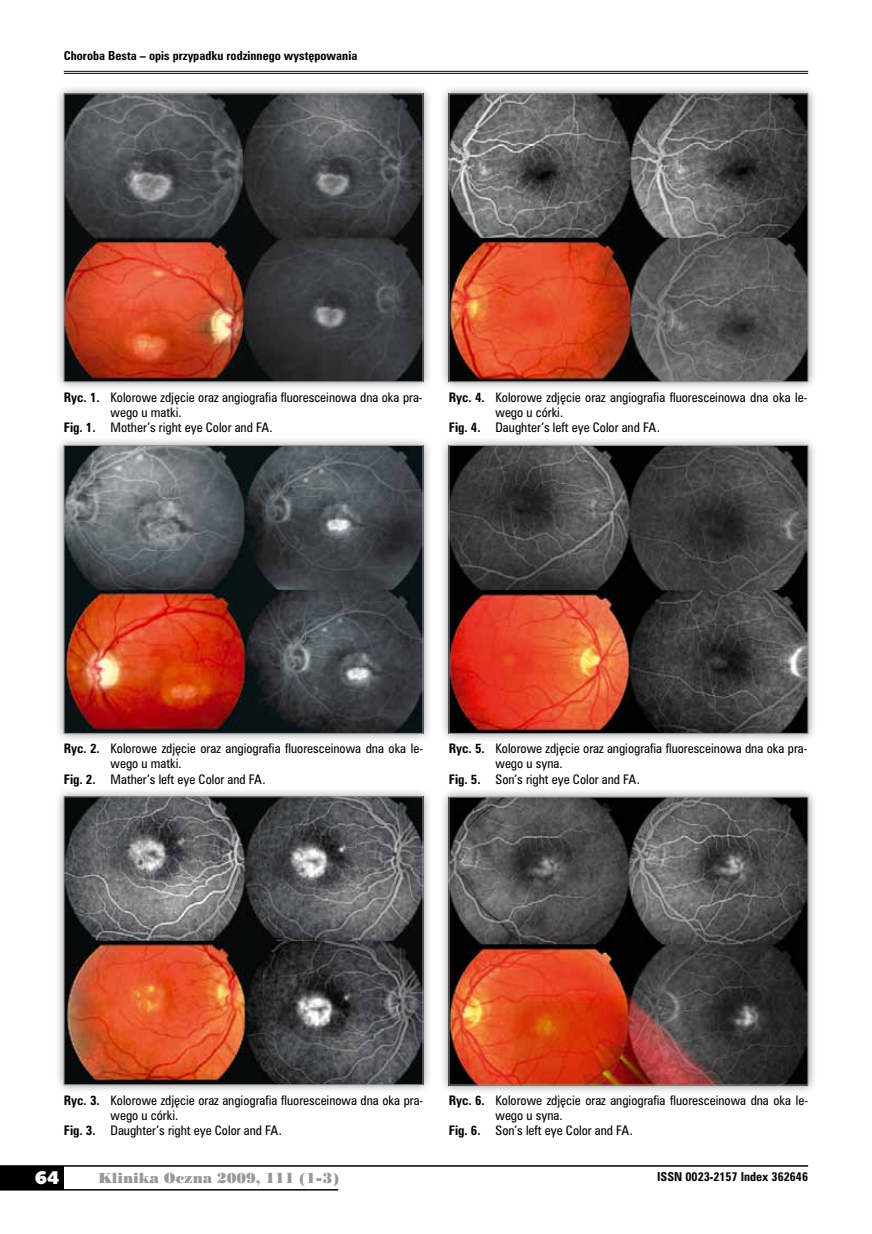
<style>
.page{position:relative;width:872px;height:1234px;background:#fff}
.page>*{position:absolute;margin:0;border:0;box-sizing:border-box;transform-origin:0 0}
.t1{font:18px "Humanst 531 U Blk PL";color:#fff}
.t2{font:13.5px "Poster Bodoni PL";color:#98989c}
.t3{font:12px "Zurich Cn PL";color:#000}
.t4{font:700 11.25px "Zurich Cn PL";color:#000}
.s1{font-weight:700}
</style>
<div class="page">
<div style="left:0;top:1165px;width:64px;height:24px;background:#000"></div>
<hr style="left:0;top:1164px;width:808px;height:2px;background:#000">
<hr style="left:0;top:1188px;width:338px;height:2px;background:#000">
<hr style="left:64px;top:71px;width:744px;height:1px;background:#000">
<hr style="left:64px;top:73px;width:744px;height:1px;background:#000">
<div style="left:55px;top:436px;width:377px;height:306px;background:#000;opacity:.45"></div>
<img style="left:66px;top:447px;width:355px;height:284px">
<div style="left:64px;top:445px;width:359px;height:288px;border:1px solid #98989c"></div>
<div style="left:55px;top:787px;width:377px;height:306px;background:#000;opacity:.45"></div>
<img style="left:66px;top:798px;width:355px;height:284px">
<div style="left:64px;top:796px;width:359px;height:288px;border:1px solid #98989c"></div>
<div style="left:440px;top:85px;width:377px;height:306px;background:#000;opacity:.45"></div>
<img style="left:451px;top:96px;width:355px;height:284px">
<div style="left:449px;top:94px;width:359px;height:288px;border:1px solid #98989c"></div>
<div style="left:440px;top:436px;width:377px;height:306px;background:#000;opacity:.45"></div>
<img style="left:451px;top:447px;width:355px;height:284px">
<div style="left:449px;top:445px;width:359px;height:288px;border:1px solid #98989c"></div>
<div style="left:440px;top:787px;width:377px;height:306px;background:#000;opacity:.45"></div>
<img style="left:451px;top:798px;width:355px;height:284px">
<div style="left:449px;top:796px;width:359px;height:288px;border:1px solid #98989c"></div>
<div style="left:55px;top:85px;width:377px;height:306px;background:#000;opacity:.45"></div>
<img style="left:66px;top:96px;width:355px;height:284px">
<div style="left:64px;top:94px;width:359px;height:288px;border:1px solid #98989c"></div>
<p class="t4" style="left:64px;top:48px;width:295px">Choroba Besta – opis przypadku rodzinnego występowania</p>
<p class="t3" style="left:64px;top:389px;width:360px"><span class="s1">Ryc. 1.</span> Kolorowe zdjęcie oraz angiografia fluoresceinowa dna oka pra-</p>
<p class="t3" style="left:111px;top:404px;width:73px">wego u matki.</p>
<p class="t3" style="left:64px;top:419px;width:210px"><span class="s1">Fig. 1.</span> Mother’s right eye Color and FA.</p>
<p class="t3" style="left:449px;top:389px;width:360px"><span class="s1">Ryc. 4.</span> Kolorowe zdjęcie oraz angiografia fluoresceinowa dna oka le-</p>
<p class="t3" style="left:495px;top:404px;width:69px">wego u córki.</p>
<p class="t3" style="left:449px;top:419px;width:213px"><span class="s1">Fig. 4.</span> Daughter’s left eye Color and FA.</p>
<p class="t3" style="left:64px;top:740px;width:361px"><span class="s1">Ryc. 2.</span> Kolorowe zdjęcie oraz angiografia fluoresceinowa dna oka le-</p>
<p class="t3" style="left:111px;top:755px;width:73px">wego u matki.</p>
<p class="t3" style="left:64px;top:770px;width:203px"><span class="s1">Fig. 2.</span> Mather’s left eye Color and FA.</p>
<p class="t3" style="left:449px;top:740px;width:360px"><span class="s1">Ryc. 5.</span> Kolorowe zdjęcie oraz angiografia fluoresceinowa dna oka pra-</p>
<p class="t3" style="left:495px;top:755px;width:69px">wego u syna.</p>
<p class="t3" style="left:449px;top:770px;width:193px"><span class="s1">Fig. 5.</span> Son’s right eye Color and FA.</p>
<p class="t3" style="left:64px;top:1091px;width:361px"><span class="s1">Ryc. 3.</span> Kolorowe zdjęcie oraz angiografia fluoresceinowa dna oka pra-</p>
<p class="t3" style="left:111px;top:1106px;width:69px">wego u córki.</p>
<p class="t3" style="left:64px;top:1121px;width:220px"><span class="s1">Fig. 3.</span> Daughter’s right eye Color and FA.</p>
<p class="t3" style="left:449px;top:1092px;width:361px"><span class="s1">Ryc. 6.</span> Kolorowe zdjęcie oraz angiografia fluoresceinowa dna oka le-</p>
<p class="t3" style="left:495px;top:1107px;width:69px">wego u syna.</p>
<p class="t3" style="left:449px;top:1122px;width:186px"><span class="s1">Fig. 6.</span> Son’s left eye Color and FA.</p>
<h1 class="t1" style="left:35px;top:1165px;width:26px">64</h1>
<p class="t2" style="left:99px;top:1168px;width:242px">Klinika Oczna 2009, 111 (1-3)</p>
<p class="t4" style="left:657px;top:1168px;width:152px">ISSN 0023-2157 Index 362646</p>
</div>
